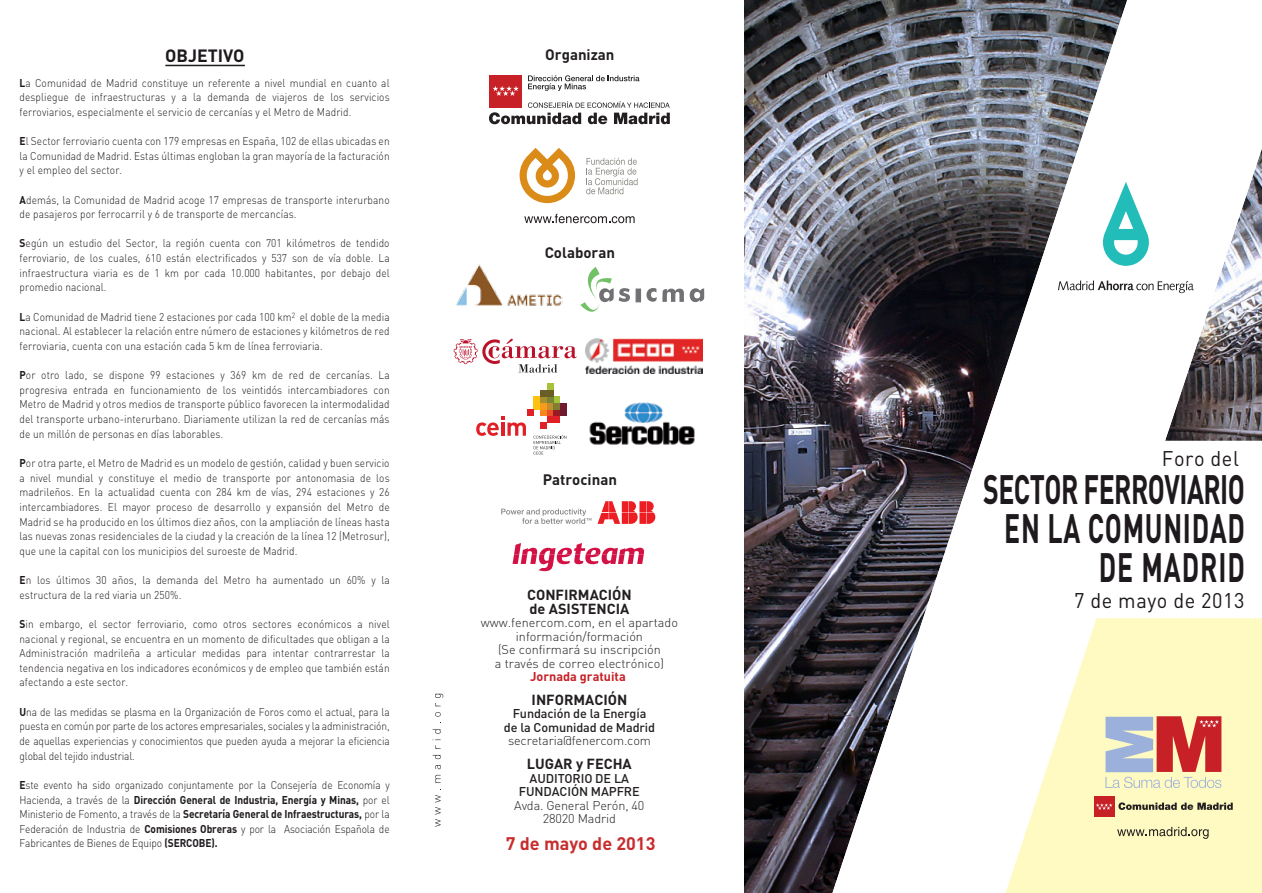
<style>
.page{position:relative;width:1262px;height:893px;background:#fff}
.page>*{position:absolute;margin:0;border:0;box-sizing:border-box;transform-origin:0 0}
.t1{font:700 40.65px/39px "DIN";letter-spacing:.025em;color:#1e191d;text-align:right;scale:.65 1}
.t2{font:21px "DIN";letter-spacing:.025em;color:#1e191d;scale:.95 1}
.t3{font:700 18px "DIN";color:#c82d2e}
.t4{font:700 17.55px "DIN";color:#1e191d}
.t5{font:700 15px "DIN";color:#231f20}
.t6{font:700 14.4px/13.5px "DIN";color:#231f20}
.t7{font:300 12.6px/13.5px "DIN";color:#231f20;text-align:center}
.t8{font:500 12.6px/13.5px "DIN";letter-spacing:-.01em;color:#231f20;text-align:center}
.t9{font:300 11.25px/14.5px "DIN";letter-spacing:.01em;color:#1e191d;text-align:justify;scale:.9 1}
.s1{font-weight:700}
.s2{font-weight:700;color:#c72127}
.s3{font-weight:300}
.s4{font-weight:500}
</style>
<div class="page">
<img style="left:744px;top:0;width:88px;height:892px">
<img style="left:832px;top:0;width:429px;height:892px">
<svg style="left:1005px;top:618px;width:256px;height:274px;fill:#fffac2"></svg>
<svg style="left:1103px;top:182px;width:45px;height:84px"></svg>
<svg style="left:1058px;top:280px;width:135px;height:13px"></svg>
<svg style="left:1117px;top:826px;width:91px;height:12px"></svg>
<svg style="left:1105px;top:716px;width:116px;height:72px;background:#cd9894"></svg>
<div style="left:1093px;top:796px;width:21px;height:21px;background:#c72127"></div>
<svg style="left:1096px;top:803px;width:16px;height:6px"></svg>
<svg style="left:1118px;top:802px;width:114px;height:8px"></svg>
<svg style="left:435px;top:789px;width:6px;height:37px"></svg>
<svg style="left:435px;top:765px;width:6px;height:17px"></svg>
<svg style="left:432px;top:755px;width:9px;height:4px"></svg>
<svg style="left:432px;top:739px;width:8px;height:9px"></svg>
<svg style="left:432px;top:729px;width:9px;height:4px"></svg>
<svg style="left:435px;top:712px;width:6px;height:4px"></svg>
<svg style="left:435px;top:693px;width:8px;height:13px"></svg>
<hr style="left:165px;top:65px;width:80px;height:1px;background:#1e191d">
<svg style="left:489px;top:75px;width:181px;height:49px"></svg>
<svg style="left:519px;top:148px;width:56px;height:55px"></svg>
<svg style="left:586px;top:158px;width:51px;height:36px"></svg>
<svg style="left:524px;top:214px;width:110px;height:9px"></svg>
<img style="left:585px;top:338px;width:117px;height:35px">
<img style="left:589px;top:402px;width:106px;height:43px">
<svg style="left:792px;top:424px;width:40px;height:4px"></svg>
<div style="left:636px;top:289px;width:5px;height:13px;background:#717073"></div>
<svg style="left:580px;top:267px;width:50px;height:45px"></svg>
<svg style="left:646px;top:288px;width:58px;height:14px"></svg>
<svg style="left:453px;top:338px;width:124px;height:34px"></svg>
<div style="left:533px;top:396px;width:7px;height:7px;background:#fdc10f"></div>
<div style="left:533px;top:403px;width:7px;height:6px;background:#fdc10f"></div>
<div style="left:527px;top:409px;width:6px;height:7px;background:#e11f26"></div>
<div style="left:540px;top:409px;width:7px;height:7px;background:#f6861f"></div>
<div style="left:547px;top:409px;width:6px;height:7px;background:#eb5124"></div>
<div style="left:553px;top:409px;width:7px;height:7px;background:#971b25"></div>
<div style="left:553px;top:416px;width:7px;height:6px;background:#e11f26"></div>
<svg style="left:547px;top:416px;width:6px;height:6px"></svg>
<div style="left:540px;top:422px;width:7px;height:7px;background:#e11f26"></div>
<div style="left:540px;top:403px;width:7px;height:6px;background:#f89b1c"></div>
<svg style="left:547px;top:403px;width:6px;height:6px"></svg>
<div style="left:553px;top:403px;width:7px;height:6px;background:#807e32"></div>
<svg style="left:560px;top:403px;width:6px;height:6px"></svg>
<div style="left:560px;top:409px;width:6px;height:7px;background:#701a2d"></div>
<div style="left:553px;top:396px;width:7px;height:7px;background:#a7c239"></div>
<div style="left:547px;top:396px;width:6px;height:7px;background:#798536"></div>
<div style="left:540px;top:396px;width:7px;height:7px;background:#a88e30"></div>
<div style="left:540px;top:390px;width:7px;height:6px;background:#6b5d26"></div>
<svg style="left:547px;top:390px;width:6px;height:6px"></svg>
<div style="left:547px;top:383px;width:6px;height:7px;background:#a7c239"></div>
<svg style="left:476px;top:416px;width:50px;height:20px"></svg>
<svg style="left:533px;top:435px;width:33px;height:19px"></svg>
<img style="left:456px;top:264px;width:106px;height:42px">
<svg style="left:512px;top:543px;width:132px;height:28px"></svg>
<svg style="left:501px;top:508px;width:90px;height:16px"></svg>
<svg style="left:597px;top:501px;width:58px;height:23px"></svg>
<p class="t4" style="left:165px;top:45px;width:81px">OBJETIVO</p>
<p class="t9" style="left:20px;top:75px;width:413px"><span class="s1">L</span>a Comunidad de Madrid constituye un referente a nivel mundial en cuanto al despliegue de infraestructuras y a la demanda de viajeros de los servicios ferroviarios, especialmente el servicio de cercanías y el Metro de Madrid.</p>
<p class="t9" style="left:20px;top:133px;width:413px"><span class="s1">E</span>l Sector ferroviario cuenta con 179 empresas en España, 102 de ellas ubicadas en la Comunidad de Madrid. Estas últimas engloban la gran mayoría de la facturación y el empleo del sector.</p>
<p class="t9" style="left:20px;top:192px;width:413px"><span class="s1">A</span>demás, la Comunidad de Madrid acoge 17 empresas de transporte interurbano de pasajeros por ferrocarril y 6 de transporte de mercancías.</p>
<p class="t9" style="left:20px;top:236px;width:413px"><span class="s1">S</span>egún un estudio del Sector, la región cuenta con 701 kilómetros de tendido ferroviario, de los cuales, 610 están electrificados y 537 son de vía doble. La infraestructura viaria es de 1 km por cada 10.000 habitantes, por debajo del promedio nacional.</p>
<p class="t9" style="left:20px;top:309px;width:413px"><span class="s1">L</span>a Comunidad de Madrid tiene 2 estaciones por cada 100 km<sup>2</sup> el doble de la media nacional. Al establecer la relación entre número de estaciones y kilómetros de red ferroviaria, cuenta con una estación cada 5 km de línea ferroviaria.</p>
<p class="t9" style="left:20px;top:367px;width:413px"><span class="s1">P</span>or otro lado, se dispone 99 estaciones y 369 km de red de cercanías. La progresiva entrada en funcionamiento de los veintidós intercambiadores con Metro de Madrid y otros medios de transporte público favorecen la intermodalidad del transporte urbano-interurbano. Diariamente utilizan la red de cercanías más de un millón de personas en días laborables.</p>
<p class="t9" style="left:20px;top:455px;width:413px"><span class="s1">P</span>or otra parte, el Metro de Madrid es un modelo de gestión, calidad y buen servicio a nivel mundial y constituye el medio de transporte por antonomasia de los madrileños. En la actualidad cuenta con 284 km de vías, 294 estaciones y 26 intercambiadores. El mayor proceso de desarrollo y expansión del Metro de Madrid se ha producido en los últimos diez años, con la ampliación de líneas hasta las nuevas zonas residenciales de la ciudad y la creación de la línea 12 (Metrosur), que une la capital con los municipios del suroeste de Madrid.</p>
<p class="t9" style="left:20px;top:572px;width:413px"><span class="s1">E</span>n los últimos 30 años, la demanda del Metro ha aumentado un 60% y la estructura de la red viaria un 250%.</p>
<p class="t9" style="left:20px;top:616px;width:413px"><span class="s1">S</span>in embargo, el sector ferroviario, como otros sectores económicos a nivel nacional y regional, se encuentra en un momento de dificultades que obligan a la Administración madrileña a articular medidas para intentar contrarrestar la tendencia negativa en los indicadores económicos y de empleo que también están afectando a este sector.</p>
<p class="t9" style="left:20px;top:704px;width:413px"><span class="s1">U</span>na de las medidas se plasma en la Organización de Foros como el actual, para la puesta en común por parte de los actores empresariales, sociales y la administración, de aquellas experiencias y conocimientos que pueden ayuda a mejorar la eficiencia global del tejido industrial.</p>
<p class="t9" style="left:20px;top:777px;width:413px"><span class="s1">E</span>ste evento ha sido organizado conjuntamente por la Consejería de Economía y Hacienda, a través de la <span class="s1">Dirección General de Industria, Energía y Minas,</span> por el Ministerio de Fomento, a través de la <span class="s1">Secretaría General de Infraestructuras,</span> por la Federación de Industria de <span class="s1">Comisiones Obreras</span> y por la Asociación Española de Fabricantes de Bienes de Equipo <span class="s1">(SERCOBE).</span></p>
<p class="t5" style="left:545px;top:44px;width:71px">Organizan</p>
<p class="t5" style="left:544px;top:242px;width:72px">Colaboran</p>
<p class="t5" style="left:543px;top:469px;width:76px">Patrocinan</p>
<p class="t6" style="left:527px;top:587px;width:106px">CONFIRMACIÓN de ASISTENCIA</p>
<p class="t7" style="left:481px;top:616px;width:199px">www.fenercom.com, en el apartado información/formación<br>(Se confirmará su inscripción<br>a través de correo electrónico)<br><span class="s2">Jornada gratuita</span></p>
<p class="t6" style="left:531px;top:692px;width:97px">INFORMACIÓN</p>
<p class="t8" style="left:504px;top:706px;width:153px">Fundación de la Energía<br>de la Comunidad de Madrid <span class="s3">secretaria@fenercom.com</span></p>
<p class="t6" style="left:527px;top:756px;width:107px">LUGAR y FECHA</p>
<p class="t7" style="left:514px;top:771px;width:132px"><span class="s4">AUDITORIO DE LA<br>FUNDACIÓN MAPFRE<br></span>Avda. General Perón, 40<br>28020 Madrid</p>
<p class="t3" style="left:506px;top:831px;width:151px">7 de mayo de 2013</p>
<p class="t2" style="left:1162px;top:445px;width:82px">Foro del</p>
<p class="t1" style="left:983px;top:468px;width:404px">SECTOR FERROVIARIO<br>EN LA COMUNIDAD<br>DE MADRID</p>
<p class="t2" style="left:1074px;top:587px;width:181px">7 de mayo de 2013</p>
</div>
